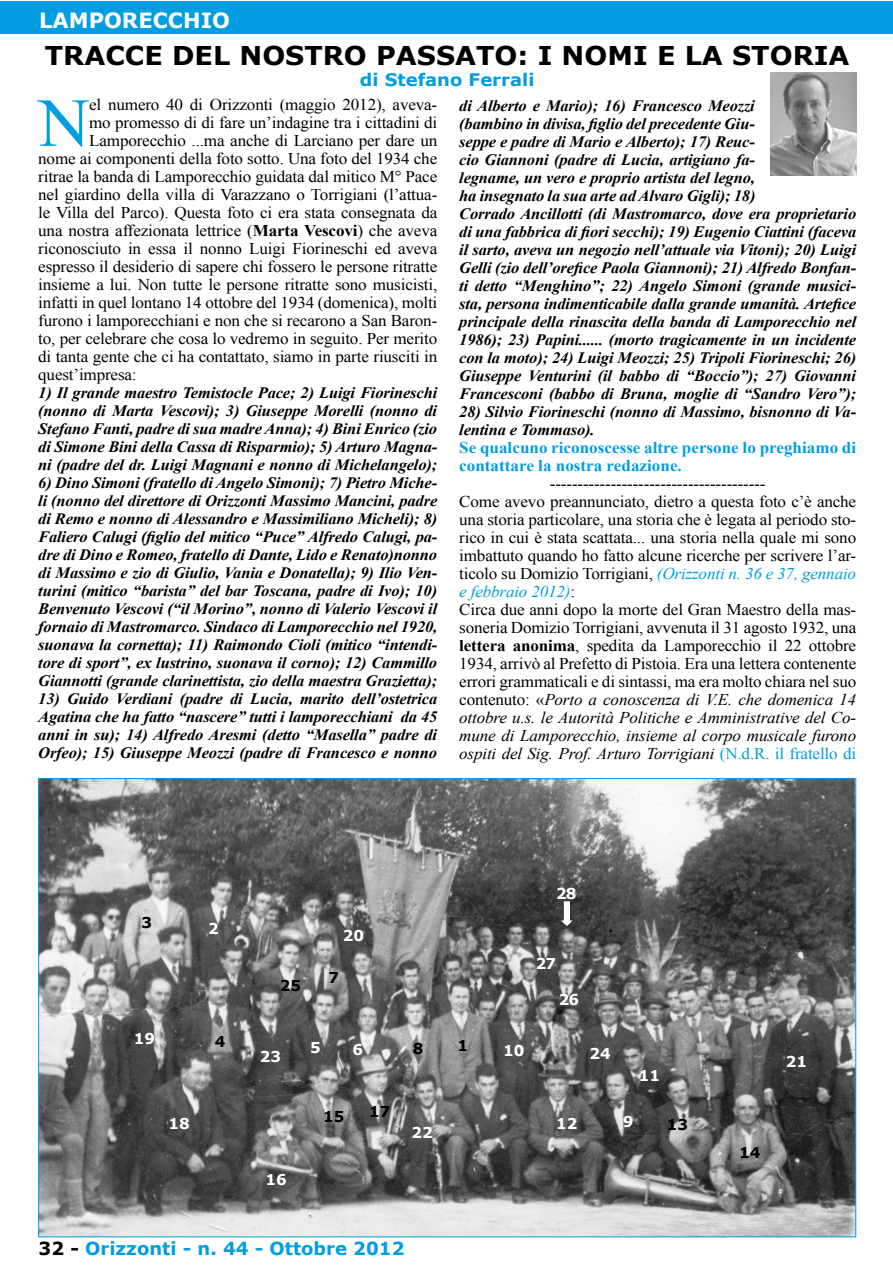
<style>
.page{position:relative;width:893px;height:1266px;background:#fff}
.page>*{position:absolute;margin:0;border:0;box-sizing:border-box;transform-origin:0 0}
.t1{font:68.55px "Times New Roman";color:#009ee0;scale:1.04 1}
.t2{font:700 25.95px "Verdana";color:#000;scale:1.04 1}
.t3{font:700 21px "Verdana";color:#fff}
.t4{font:700 18px "Verdana";color:#009ee0}
.t5{font:700 17.25px "Verdana";color:#009ee0;scale:1.04 1}
.t6{font:16.35px/18px "Times New Roman";letter-spacing:-.01em;color:#000;scale:1.04 1}
.t7{font:700 16.35px/18px "Times New Roman";color:#009ee0;scale:1.04 1}
.t8{font:italic 700 15.9px/18px "Times New Roman";letter-spacing:-.01em;color:#000;text-align:justify;scale:1.04 1}
.t9{font:700 15px "Verdana";color:#fff}
.t10{font:700 15px "Verdana";color:#000}
.s1{font-weight:700}
.s2{font-style:italic;color:#009ee0}
.s3{font-style:italic}
.s4{color:#009ee0}
.s5{color:#000}
</style>
<div class="page">
<div style="left:0;top:1px;width:892px;height:32px;background:#009ee0"></div>
<img style="left:40px;top:780px;width:814px;height:455px">
<img style="left:770px;top:72px;width:86px;height:103px">
<img style="left:561px;top:901px;width:12px;height:25px">
<h3 class="t3" style="left:39px;top:7px;width:192px">LAMPORECCHIO</h3>
<h2 class="t2" style="left:45px;top:39px;width:775px">TRACCE DEL NOSTRO PASSATO: I NOMI E LA STORIA</h2>
<p class="t5" style="left:360px;top:69px;width:169px">di Stefano Ferrali</p>
<h1 class="t1" style="left:38px;top:85px;width:51px">N</h1>
<p class="t6" style="left:89px;top:95px;width:336px">el numero 40 di Orizzonti (maggio 2012), aveva-</p>
<p class="t6" style="left:89px;top:113px;width:336px">mo promesso di di fare un’indagine tra i cittadini di</p>
<p class="t6" style="left:89px;top:131px;width:336px">Lamporecchio ...ma anche di Larciano per dare un</p>
<p class="t6" style="left:38px;top:149px;width:385px">nome ai componenti della foto sotto. Una foto del 1934 che</p>
<p class="t6" style="left:38px;top:167px;width:385px">ritrae la banda di Lamporecchio guidata dal mitico M° Pace</p>
<p class="t6" style="left:38px;top:185px;width:385px">nel giardino della villa di Varazzano o Torrigiani (l’attua-</p>
<p class="t6" style="left:38px;top:203px;width:385px">le Villa del Parco). Questa foto ci era stata consegnata da</p>
<p class="t6" style="left:38px;top:221px;width:385px">una nostra affezionata lettrice (<span class="s1">Marta Vescovi</span>) che aveva</p>
<p class="t6" style="left:38px;top:239px;width:385px">riconosciuto in essa il nonno Luigi Fiorineschi ed aveva</p>
<p class="t6" style="left:38px;top:257px;width:385px">espresso il desiderio di sapere chi fossero le persone ritratte</p>
<p class="t6" style="left:38px;top:275px;width:385px">insieme a lui. Non tutte le persone ritratte sono musicisti,</p>
<p class="t6" style="left:38px;top:293px;width:385px">infatti in quel lontano 14 ottobre del 1934 (domenica), molti</p>
<p class="t6" style="left:38px;top:311px;width:385px">furono i lamporecchiani e non che si recarono a San Baron-</p>
<p class="t6" style="left:38px;top:329px;width:385px">to, per celebrare che cosa lo vedremo in seguito. Per merito</p>
<p class="t6" style="left:38px;top:347px;width:385px">di tanta gente che ci ha contattato, siamo in parte riusciti in</p>
<p class="t6" style="left:38px;top:365px;width:96px">quest’impresa:</p>
<p class="t8" style="left:38px;top:383px;width:385px">1) Il grande maestro Temistocle Pace; 2) Luigi Fiorineschi (nonno di Marta Vescovi); 3) Giuseppe Morelli (nonno di Stefano Fanti, padre di sua madre Anna); 4) Bini Enrico (zio di Simone Bini della Cassa di Risparmio); 5) Arturo Magna&shy;ni (padre del dr. Luigi Magnani e nonno di Michelangelo);</p>
<p class="t8" style="left:38px;top:473px;width:385px">6) Dino Simoni (fratello di Angelo Simoni); 7) Pietro Miche&shy;li (nonno del direttore di Orizzonti Massimo Mancini, padre di Remo e nonno di Alessandro e Massimiliano Micheli); 8)<br>Faliero Calugi (figlio del mitico “Puce” Alfredo Calugi, pa&shy;dre di Dino e Romeo, fratello di Dante, Lido e Renato)nonno di Massimo e zio di Giulio, Vania e Donatella); 9) Ilio Ven&shy;turini (mitico “barista” del bar Toscana, padre di Ivo);; 10)<br>Benvenuto Vescovi (“il Morino”, nonno di Valerio Vescovi il fornaio di Mastromarco. Sindaco di Lamporecchio nel 1920, suonava la cornetta);; 11) Raimondo Cioli (mitico “intendi&shy;tore di sport”, ex lustrino, suonava il corno); 12) Cammillo Giannotti (grande clarinettista, zio della maestra Grazietta);</p>
<p class="t8" style="left:38px;top:689px;width:385px">13) Guido Verdiani (padre di Lucia, marito dell’ostetrica Agatina che ha fatto “nascere” tutti i lamporecchiani da 45 anni in su);; 14) Alfredo Aresmi (detto “Masella” padre di Orfeo); 15) Giuseppe Meozzi (padre di Francesco e nonno</p>
<p class="t8" style="left:459px;top:96px;width:383px;text-align:left">di Alberto e Mario); 16) Francesco Meozzi<br>(bambino in divisa, figlio del precedente Giu-<br>seppe e padre di Mario e Alberto); 17) Reuc-<br>cio Giannoni (padre di Lucia, artigiano fa-<br>legname, un vero e proprio artista del legno,<br>ha insegnato la sua arte ad Alvaro Gigli); 18)<br>Corrado Ancillotti (di Mastromarco, dove era proprietario di una fabbrica di fiori secchi);; 19) Eugenio Ciattini (faceva il sarto, aveva un negozio nell’attuale via Vitoni);; 20) Luigi Gelli (zio dell’orefice Paola Giannoni);; 21) Alfredo Bonfan&shy;ti detto “Menghino”;; 22) Angelo Simoni (grande musici&shy;sta, persona indimenticabile dalla grande umanità. Artefice principale della rinascita della banda di Lamporecchio nel 1986); 23) Papini...... (morto tragicamente in un incidente con la moto); 24) Luigi Meozzi; 25) Tripoli Fiorineschi; 26)<br>Giuseppe Venturini (il babbo di “Boccio”);; 27) Giovanni Francesconi (babbo di Bruna, moglie di “Sandro Vero”);;</p>
<p class="t8" style="left:459px;top:402px;width:383px">28) Silvio Fiorineschi (nonno di Massimo, bisnonno di Va&shy;lentina e Tommaso).</p>
<p class="t7" style="left:459px;top:438px;width:383px">Se qualcuno riconoscesse altre persone lo preghiamo di contattare la nostra redazione.</p>
<p class="t6" style="left:459px;top:474px;width:383px;text-indent:91px">---------------------------------------<br>Come avevo preannunciato, dietro a questa foto c’è anche una storia particolare, una storia che è legata al periodo sto&shy;rico in cui è stata scattata... una storia nella quale mi sono imbattuto quando ho fatto alcune ricerche per scrivere l’ar&shy;ticolo su Domizio Torrigiani, <span class="s2">(Orizzonti n. 36 e 37, gennaio e febbraio 2012)</span>:<br>Circa due anni dopo la morte del Gran Maestro della mas&shy;soneria Domizio Torrigiani, avvenuta il 31 agosto 1932, una <span class="s1">lettera anonima</span>, spedita da Lamporecchio il 22 ottobre 1934, arrivò al Prefetto di Pistoia. Era una lettera contenente errori grammaticali e di sintassi, ma era molto chiara nel suo contenuto: «<span class="s3">Porto a conoscenza di V.E. che domenica 14 ottobre u.s. le Autorità Politiche e Amministrative del Co&shy;mune di Lamporecchio, insieme al corpo musicale furono ospiti del Sig. Prof. Arturo Torrigiani</span> <span class="s4">(N.d.R. il fratello di</span></p>
<p class="t10" style="left:141px;top:912px;width:12px">3</p>
<p class="t9" style="left:208px;top:919px;width:12px">2</p>
<p class="t10" style="left:280px;top:976px;width:23px">25</p>
<p class="t9" style="left:343px;top:925px;width:23px">20</p>
<p class="t10" style="left:329px;top:968px;width:12px">7</p>
<p class="t9" style="left:556px;top:884px;width:22px">28</p>
<p class="t9" style="left:536px;top:954px;width:22px">27</p>
<p class="t9" style="left:559px;top:990px;width:22px">26</p>
<p class="t9" style="left:134px;top:1029px;width:23px">19</p>
<p class="t10" style="left:215px;top:1032px;width:12px">4</p>
<p class="t9" style="left:169px;top:1114px;width:23px">18</p>
<p class="t10" style="left:457px;top:1036px;width:12px">1</p>
<p class="t9" style="left:310px;top:1038px;width:12px">5</p>
<p class="t9" style="left:352px;top:1040px;width:12px">6</p>
<p class="t10" style="left:413px;top:1039px;width:12px">8</p>
<p class="t9" style="left:503px;top:1041px;width:23px">10</p>
<p class="t9" style="left:260px;top:1047px;width:23px">23</p>
<p class="t9" style="left:589px;top:1044px;width:23px">24</p>
<p class="t9" style="left:639px;top:1066px;width:23px">11</p>
<p class="t9" style="left:265px;top:1170px;width:23px">16</p>
<p class="t10" style="left:323px;top:1107px;width:23px">15</p>
<p class="t10" style="left:369px;top:1102px;width:23px">17</p>
<p class="t9" style="left:412px;top:1123px;width:23px">22</p>
<p class="t9" style="left:623px;top:1112px;width:12px">9</p>
<p class="t9" style="left:556px;top:1114px;width:23px">12</p>
<p class="t10" style="left:667px;top:1115px;width:23px">13</p>
<p class="t4" style="left:39px;top:1237px;width:367px"><span class="s5">32 -</span> Orizzonti - n. 44 - Ottobre 2012</p>
<p class="t9" style="left:786px;top:1051px;width:23px">21</p>
<p class="t10" style="left:739px;top:1143px;width:23px">14</p>
</div>
